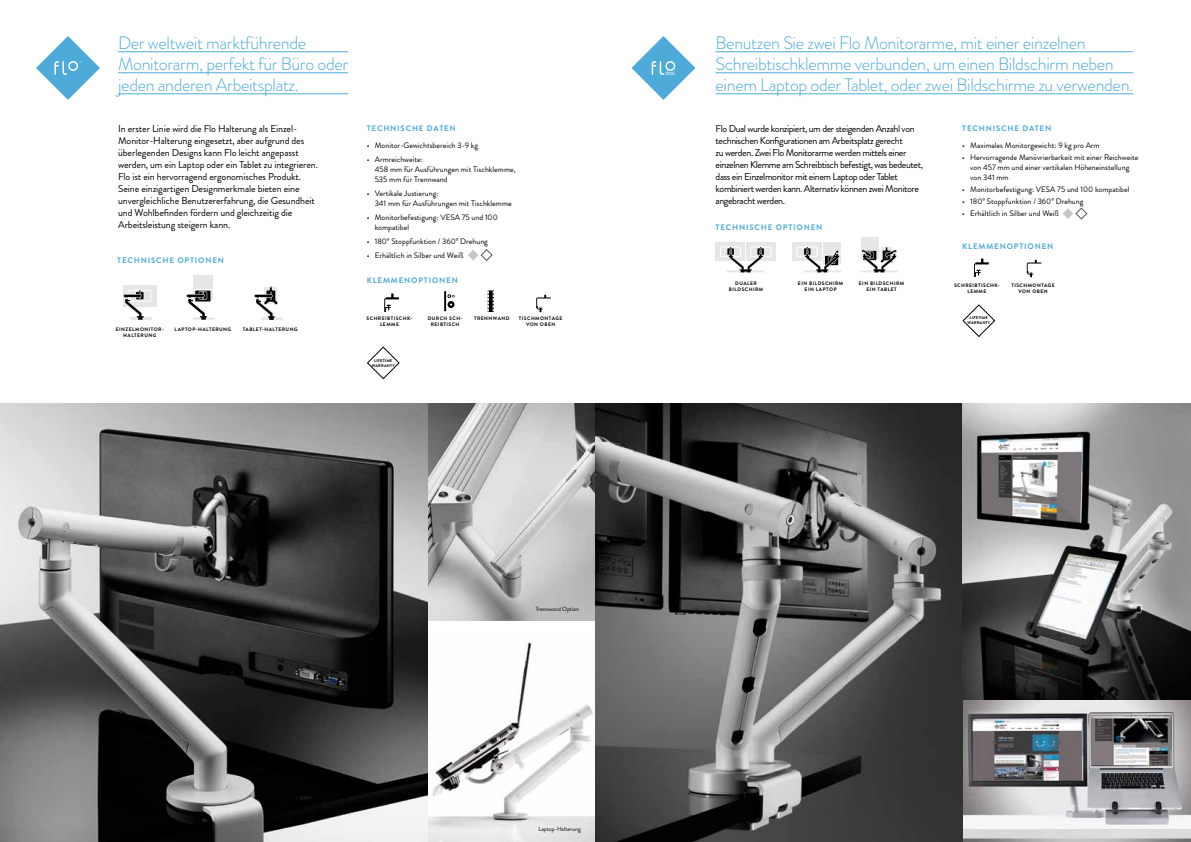
<style>
.page{position:relative;width:1191px;height:842px;background:#fff}
.page>*{position:absolute;margin:0;border:0;box-sizing:border-box;transform-origin:0 0}
.t1{font:300 18px/21px "Brandon Grotesque";letter-spacing:-.02em;color:#4eaad8}
.t2{font:10px/12px "Brandon Grotesque";letter-spacing:-.01em;color:#000}
.t3{font:10px/12px "Brandon Grotesque";letter-spacing:-.04em;color:#000}
.t4{font:8px/10px "Brandon Grotesque";color:#000}
.t5{font:700 8px "Brandon Grotesque";letter-spacing:.1em;color:#4eaad8}
.t6{font:6px "Brandon Grotesque";color:#000}
.t7{font:700 5px/6px "Brandon Grotesque";letter-spacing:.095em;color:#000}
.t8{font:700 4px/4.8px "Brandon Grotesque";letter-spacing:.04em;color:#000;text-align:center}
</style>
<div class="page">
<img style="left:427px;top:630px;width:168px;height:212px">
<img style="left:427px;top:403px;width:168px;height:217px">
<hr style="left:118px;top:51px;width:230px;height:1px;background:#4eaad8">
<hr style="left:118px;top:72px;width:230px;height:1px;background:#4eaad8">
<hr style="left:118px;top:93px;width:230px;height:1px;background:#4eaad8">
<svg style="left:444px;top:291px;width:11px;height:20px"></svg>
<svg style="left:384px;top:293px;width:15px;height:19px"></svg>
<svg style="left:488px;top:290px;width:6px;height:22px"></svg>
<svg style="left:536px;top:295px;width:15px;height:17px"></svg>
<img style="left:0;top:403px;width:427px;height:439px">
<div style="left:123px;top:285px;width:34px;height:21px;background:#e6e7e8"></div>
<div style="left:128px;top:290px;width:23px;height:11px;border:1px solid #fff"></div>
<hr style="left:130px;top:317px;width:22px;height:3px;background:#e6e7e8">
<svg style="left:123px;top:290px;width:21px;height:30px"></svg>
<div style="left:193px;top:275px;width:20px;height:15px;background:#e6e7e8"></div>
<svg style="left:186px;top:290px;width:29px;height:30px"></svg>
<hr style="left:261px;top:318px;width:22px;height:2px;background:#e6e7e8">
<svg style="left:254px;top:286px;width:24px;height:34px"></svg>
<svg style="left:36px;top:36px;width:64px;height:64px"></svg>
<img style="left:962px;top:699px;width:229px;height:143px">
<img style="left:595px;top:403px;width:367px;height:439px">
<img style="left:962px;top:403px;width:229px;height:296px">
<hr style="left:715px;top:51px;width:418px;height:1px;background:#4eaad8">
<hr style="left:715px;top:72px;width:418px;height:1px;background:#4eaad8">
<hr style="left:715px;top:93px;width:418px;height:1px;background:#4eaad8">
<div style="left:716px;top:243px;width:29px;height:18px;background:#e6e7e8"></div>
<div style="left:746px;top:243px;width:29px;height:18px;background:#e6e7e8"></div>
<svg style="left:720px;top:247px;width:51px;height:25px"></svg>
<div style="left:823px;top:243px;width:17px;height:12px;background:#e6e7e8"></div>
<div style="left:792px;top:243px;width:29px;height:18px;background:#e6e7e8"></div>
<svg style="left:797px;top:247px;width:44px;height:25px"></svg>
<div style="left:861px;top:238px;width:17px;height:12px;background:#e6e7e8"></div>
<svg style="left:860px;top:247px;width:38px;height:25px"></svg>
<svg style="left:974px;top:259px;width:14px;height:18px"></svg>
<svg style="left:1026px;top:260px;width:15px;height:17px"></svg>
<svg style="left:631px;top:36px;width:64px;height:64px"></svg>
<svg style="left:468px;top:249px;width:24px;height:12px"></svg>
<svg style="left:1062px;top:208px;width:25px;height:11px"></svg>
<svg style="left:367px;top:346px;width:33px;height:34px"></svg>
<svg style="left:962px;top:304px;width:34px;height:33px"></svg>
<h1 class="t1" style="left:118px;top:32px;width:232px">Der weltweit marktführende<br>Monitorarm, perfekt für Büro oder jeden anderen Arbeitsplatz.</h1>
<p class="t2" style="left:118px;top:123px;width:201px">In erster Linie wird die Flo Halterung als Einzel-Monitor-Halterung eingesetzt, aber aufgrund des überlegenden Designs kann Flo leicht angepasst werden, um ein Laptop oder ein Tablet zu integrieren.<br>Flo ist ein hervorragend ergonomisches Produkt.<br>Seine einzigartigen Designmerkmale bieten eine unvergleichliche Benutzererfahrung, die Gesundheit und Wohlbefinden fördern und gleichzeitig die Arbeitsleistung steigern kann.</p>
<p class="t5" style="left:117px;top:255px;width:12px">TECHNISCHE</p>
<p class="t5" style="left:177px;top:255px;width:35px">OPTIONEN</p>
<p class="t7" style="left:116px;top:326px;width:4px">EIN</p>
<p class="t7" style="left:123px;top:326px;width:42px;text-indent:2px">ZELMONITOR-<br>HALTERUNG</p>
<p class="t7" style="left:174px;top:327px;width:58px">LAPTOP-HALTERUN G</p>
<p class="t7" style="left:243px;top:326px;width:56px">TABLET-HALTERUN G</p>
<p class="t5" style="left:367px;top:123px;width:91px">TECHNISCHE DATEN</p>
<p class="t4" style="left:367px;top:140px;width:113px">• Monitor-Gewichtsbereich 3-9 kg</p>
<p class="t4" style="left:375px;top:154px;width:142px;text-indent:-8px">• Armreichweite:<br>458 mm für Ausführungen mit Tischklemme,<br>535 mm für Trennwand</p>
<p class="t4" style="left:375px;top:188px;width:138px;text-indent:-8px">• Vertikale Justierung:<br>341 mm für Ausführungen mit Tischklemme</p>
<p class="t4" style="left:375px;top:212px;width:124px;text-indent:-8px">• Monitorbefestigung: VESA 75 und 100 kompatibel</p>
<p class="t4" style="left:367px;top:236px;width:123px">• 180° Stoppfunktion / 360° Drehung</p>
<p class="t4" style="left:367px;top:250px;width:98px">• Erhältlich in Silber und Weiß</p>
<p class="t5" style="left:367px;top:274px;width:80px">KLEMMENOPTIONEN</p>
<p class="t7" style="left:366px;top:316px;width:47px">SCHREIBTISCHK-</p>
<p class="t7" style="left:474px;top:316px;width:36px">TRENNWAND</p>
<p class="t7" style="left:380px;top:322px;width:21px">LEMM E</p>
<p class="t7" style="left:431px;top:316px;width:33px;text-indent:9px">CH SCH-<br>REIBTISCH</p>
<p class="t7" style="left:519px;top:316px;width:45px;text-align:center">TISCHMONTAGE<br>VON OBEN</p>
<p class="t7" style="left:428px;top:316px;width:5px">DUR</p>
<p class="t8" style="left:372px;top:358px;width:24px">LI FETIME<br>WARRANTY</p>
<p class="t6" style="left:536px;top:605px;width:45px">Trennwand Option</p>
<p class="t6" style="left:538px;top:824px;width:44px">Laptop-Halterung</p>
<h1 class="t1" style="left:715px;top:32px;width:419px">Benutzen Sie zwei Flo Monitorarme, mit einer einzelnen<br>Schreibtischklemme verbunden, um einen Bildschirm neben einem Laptop oder Tablet, oder zwei Bildschirme zu verwenden.</h1>
<p class="t3" style="left:715px;top:123px;width:209px">Flo Dual wurde konzipiert, um der steigenden Anzahl von technischen Konfigurationen am Arbeitsplatz gerecht<br>zu werden. Zwei Flo Monitorarme werden mittels einer einzelnen Klemme am Schreibtisch befestigt, was bedeutet, dass ein Einzelmonitor mit einem Laptop oder Tablet kombiniert werden kann. Alternativ können zwei Monitore angebracht werden.</p>
<p class="t5" style="left:962px;top:123px;width:91px">TECHNISCHE DATEN</p>
<p class="t4" style="left:962px;top:140px;width:139px">• Maximales Monitorgewicht: 9 kg pro Arm</p>
<p class="t4" style="left:970px;top:152px;width:170px;text-indent:-8px">• Hervorragende Manövrierbarkeit mit einer Reichweite von 457 mm und einer vertikalen Höheneinstellung von 341 mm</p>
<p class="t4" style="left:962px;top:184px;width:169px">• Monitorbefestigung: VESA 75 und 100 kompatibel</p>
<p class="t4" style="left:962px;top:196px;width:123px">• 180° Stoppfunktion / 360° Drehung</p>
<p class="t4" style="left:962px;top:208px;width:98px">• Erhältlich in Silber und Weiß</p>
<p class="t5" style="left:715px;top:221px;width:12px">TECHNISCHE</p>
<p class="t5" style="left:775px;top:221px;width:35px">OPTIONEN</p>
<p class="t5" style="left:962px;top:241px;width:80px">KLEMMENOPTIONEN</p>
<p class="t7" style="left:729px;top:280px;width:31px;text-indent:6px">DUALER<br>BILDSCHIRM</p>
<p class="t7" style="left:798px;top:280px;width:4px">EIN</p>
<p class="t7" style="left:809px;top:280px;width:17px">BI LDSCHI</p>
<p class="t7" style="left:835px;top:280px;width:10px">RM</p>
<p class="t7" style="left:804px;top:286px;width:4px">EIN</p>
<p class="t7" style="left:815px;top:286px;width:22px">LAPTOP</p>
<p class="t7" style="left:859px;top:280px;width:4px">EIN</p>
<p class="t7" style="left:870px;top:280px;width:17px">BI LDSCHI</p>
<p class="t7" style="left:896px;top:280px;width:10px">RM</p>
<p class="t7" style="left:866px;top:286px;width:4px">EIN</p>
<p class="t7" style="left:877px;top:286px;width:21px">TABLET</p>
<p class="t7" style="left:954px;top:282px;width:47px;text-align:center">SCHREIBTISCHK-<br>LEMM E</p>
<p class="t7" style="left:1011px;top:282px;width:45px;text-align:center">TISCHMONTAGE<br>VON OBEN</p>
<p class="t8" style="left:967px;top:316px;width:24px">LI FETIME<br>WARRANTY</p>
</div>
